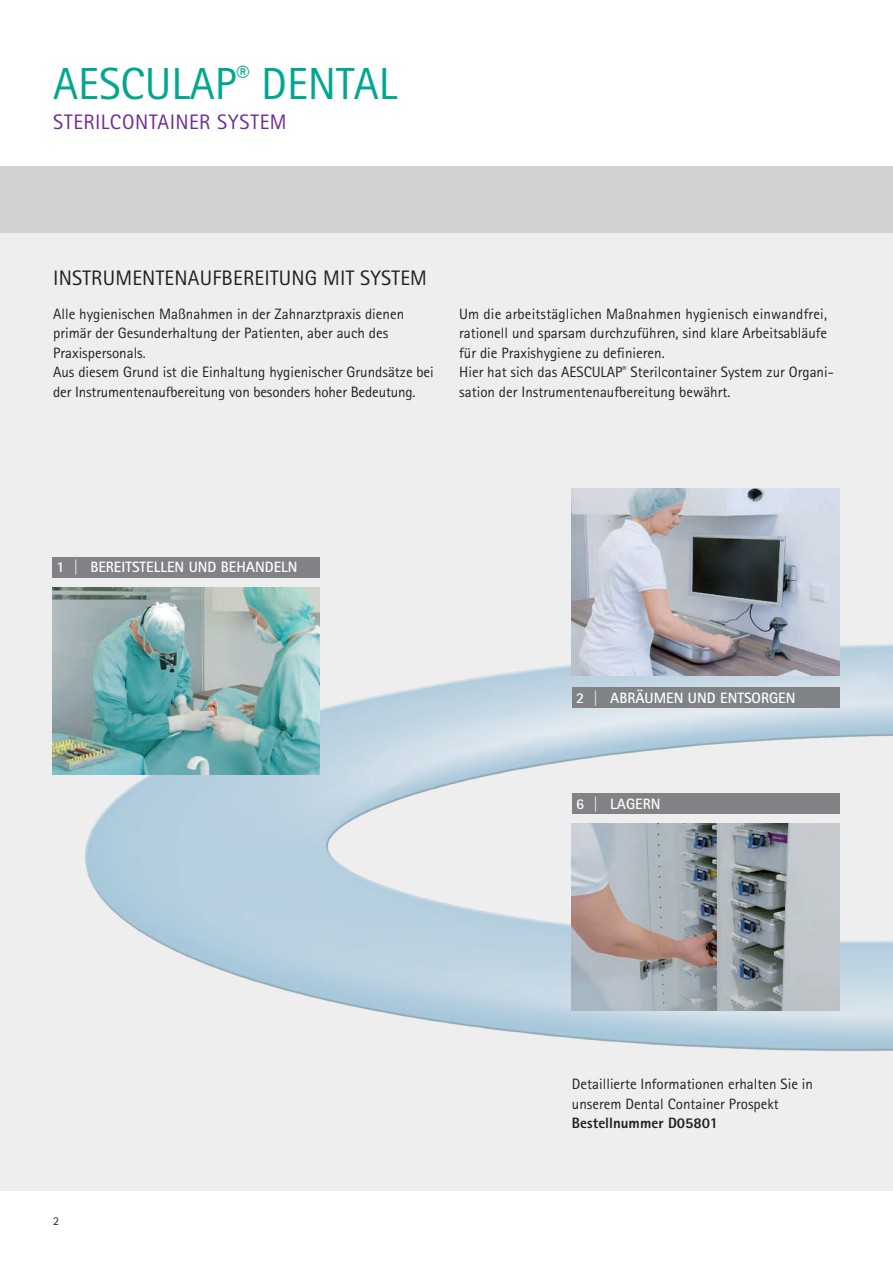
<style>
.page{position:relative;width:893px;height:1263px;background:#fff}
.page>*{position:absolute;margin:0;border:0;box-sizing:border-box;transform-origin:0 0}
.t1{font:45px "Rotis Sans Serif Pro";color:#00a78e}
.t2{font:21px "Rotis Sans Serif Pro";letter-spacing:.01em;color:#231f20}
.t3{font:21px "Rotis Sans Serif Pro";letter-spacing:.025em;color:#702b91}
.t4{font:15px/19.5px "Rotis Sans Serif Pro";color:#231f20}
.t5{font:700 15px "Rotis Sans Serif Pro";color:#fff}
.t6{font:800 15px "Rotis Sans Serif Pro";color:#231f20}
.t7{font:12px "Rotis Sans Serif Pro";color:#231f20}
</style>
<div class="page">
<div style="left:0;top:233px;width:893px;height:958px;background:#eeeeef"></div>
<div style="left:0;top:166px;width:893px;height:67px;background:#d1d2d4"></div>
<img style="left:52px;top:593px;width:841px;height:458px">
<img style="left:52px;top:587px;width:268px;height:187px">
<img style="left:572px;top:489px;width:268px;height:187px">
<img style="left:572px;top:824px;width:268px;height:187px">
<div style="left:52px;top:557px;width:268px;height:20px;background:#808285"></div>
<div style="left:572px;top:687px;width:268px;height:20px;background:#808285"></div>
<div style="left:572px;top:794px;width:268px;height:20px;background:#808285"></div>
<h1 class="t1" style="left:53px;top:57px;width:345px">AESCULAP<sup>®</sup> DENTAL</h1>
<h2 class="t3" style="left:53px;top:110px;width:235px">STERILCONTAINER SYSTEM</h2>
<h2 class="t2" style="left:53px;top:265px;width:375px">INSTRUMENTENAUFBEREITUNG MIT SYSTEM</h2>
<p class="t4" style="left:53px;top:304px;width:382px">Alle hygienischen Maßnahmen in der Zahnarztpraxis dienen primär der Gesunderhaltung der Patienten, aber auch des Praxispersonals.<br>Aus diesem Grund ist die Einhaltung hygienischer Grundsätze bei der Instrumentenaufbereitung von besonders hoher Bedeutung.</p>
<p class="t4" style="left:459px;top:304px;width:376px">Um die arbeitstäglichen Maßnahmen hygienisch einwandfrei, rationell und sparsam durchzuführen, sind klare Arbeitsabläufe für die Praxishygiene zu definieren.<br>Hier hat sich das AESCULAP<sup>®</sup> Sterilcontainer System zur Organi&shy;sation der Instrumentenaufbereitung bewährt.</p>
<p class="t5" style="left:56px;top:558px;width:243px">1 | BEREITSTELLEN UND BEHANDELN</p>
<p class="t7" style="left:53px;top:1213px;width:7px">2</p>
<p class="t5" style="left:576px;top:688px;width:221px">2 | ABRÄUMEN UND ENTSORGEN</p>
<p class="t5" style="left:576px;top:794px;width:86px">6 | LAGERN</p>
<p class="t4" style="left:572px;top:1075px;width:243px">Detaillierte Informationen erhalten Sie in unserem Dental Container Prospekt</p>
<p class="t6" style="left:572px;top:1114px;width:148px">Bestellnummer D05801</p>
</div>
